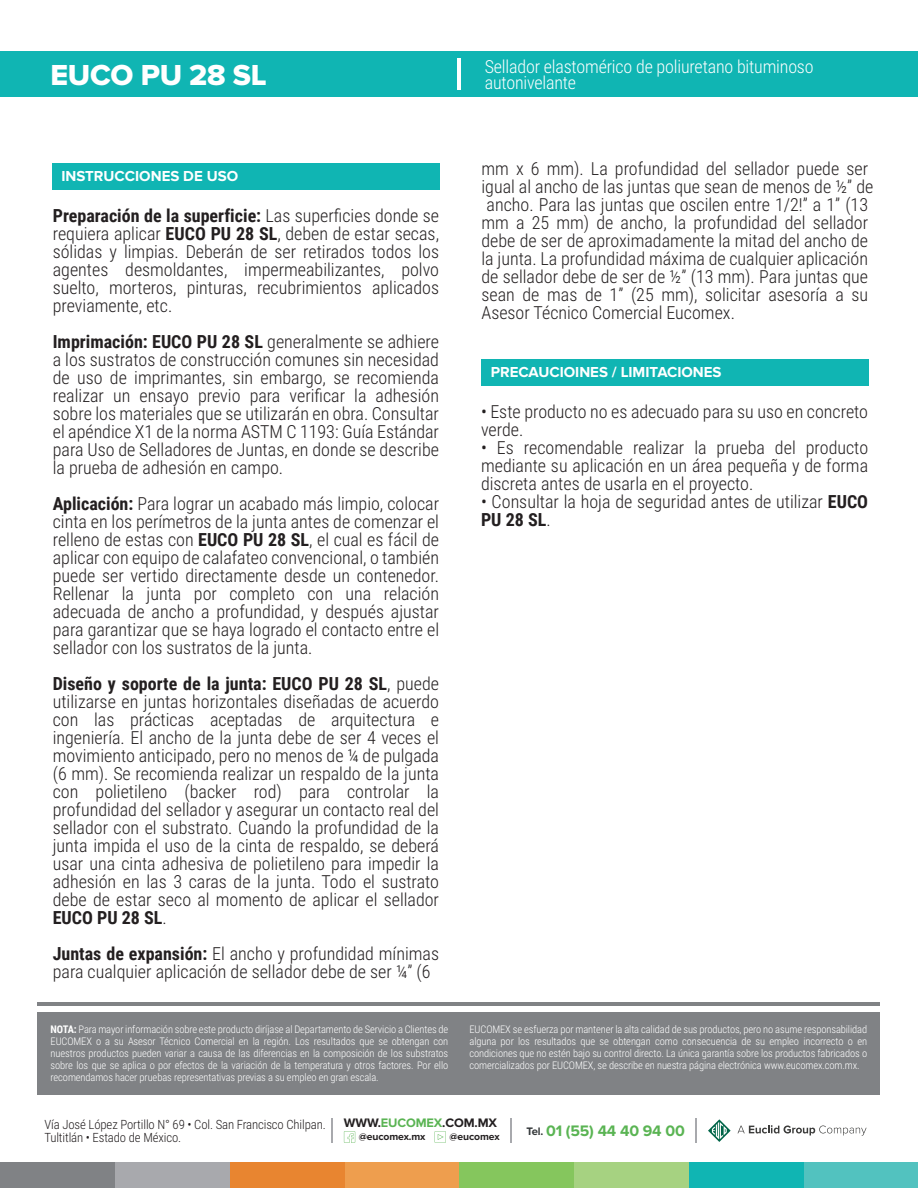
<style>
.page{position:relative;width:918px;height:1188px;background:#fff}
.page>*{position:absolute;margin:0;border:0;box-sizing:border-box;transform-origin:0 0}
.t1{font:30px "Proxima Nova Extrabld";letter-spacing:-.01em;color:#fff}
.t2{font:300 18px/18px "Roboto Condensed";color:#231f20;text-align:justify}
.t3{font:300 18px/16.5px "Roboto Condensed";letter-spacing:-.01em;color:#fff}
.t4{font:700 15.75px "Proxima Nova";letter-spacing:-.01em;color:#5ab453}
.t5{font:700 15px "Proxima Nova";color:#fff}
.t6{font:300 12.75px/12.8px "Roboto Condensed";letter-spacing:-.01em;color:#231f20}
.t7{font:700 12.75px "Proxima Nova";letter-spacing:-.01em;color:#231f20}
.t8{font:300 10.5px/12px "Roboto Condensed";letter-spacing:-.01em;color:#fff;text-align:justify}
.t9{font:700 10.35px "Proxima Nova";letter-spacing:-.01em;color:#231f20}
.s1{font-weight:700}
.s2{color:#5ab453}
.s3{font-size:11.25px;color:#333739}
</style>
<div class="page">
<div style="left:52px;top:163px;width:388px;height:27px;background:#10b5b3"></div>
<div style="left:482px;top:359px;width:387px;height:27px;background:#10b5b3"></div>
<div style="left:804px;top:1162px;width:114px;height:26px;background:#52c2bf"></div>
<div style="left:689px;top:1162px;width:115px;height:26px;background:#10b5b3"></div>
<div style="left:574px;top:1162px;width:115px;height:26px;background:#a6d281"></div>
<div style="left:459px;top:1162px;width:115px;height:26px;background:#85c65d"></div>
<div style="left:345px;top:1162px;width:114px;height:26px;background:#ee9e4e"></div>
<div style="left:230px;top:1162px;width:115px;height:26px;background:#e88530"></div>
<div style="left:115px;top:1162px;width:115px;height:26px;background:#a8a9ad"></div>
<div style="left:0;top:1162px;width:115px;height:26px;background:#808285"></div>
<svg style="left:708px;top:1119px;width:23px;height:23px"></svg>
<svg style="left:738px;top:1125px;width:129px;height:11px"></svg>
<svg style="left:435px;top:1131px;width:11px;height:12px"></svg>
<svg style="left:344px;top:1131px;width:11px;height:12px"></svg>
<svg style="left:696px;top:1118px;width:1px;height:25px"></svg>
<svg style="left:511px;top:1118px;width:1px;height:25px"></svg>
<hr style="left:331px;top:1118px;width:2px;height:25px;background:#a8a9ad">
<div style="left:38px;top:1012px;width:842px;height:83px;background:#808285"></div>
<hr style="left:38px;top:1003px;width:842px;height:3px;background:#808285">
<div style="left:0;top:51px;width:918px;height:45px;background:#10b5b3"></div>
<hr style="left:457px;top:58px;width:4px;height:31px;background:#fff">
<h1 class="t1" style="left:51px;top:58px;width:217px">EUCO PU 28 SL</h1>
<p class="t3" style="left:485px;top:57px;width:330px">Sellador elastomérico de poliuretano bituminoso autonivelante</p>
<p class="t5" style="left:61px;top:167px;width:178px">INSTRUCCIONES DE USO</p>
<p class="t2" style="left:53px;top:205px;width:388px"><span class="s1">Preparación de la superficie:</span> Las superficies donde se requiera aplicar <span class="s1">EUCO PU 28 SL</span>, deben de estar secas, sólidas y limpias. Deberán de ser retirados todos los agentes desmoldantes, impermeabilizantes, polvo suelto, morteros, pinturas, recubrimientos aplicados previamente, etc.</p>
<p class="t2" style="left:53px;top:331px;width:388px"><span class="s1">Imprimación: EUCO PU 28 SL</span> generalmente se adhiere a los sustratos de construcción comunes sin necesidad de uso de imprimantes, sin embargo, se recomienda realizar un ensayo previo para verificar la adhesión sobre los materiales que se utilizarán en obra. Consultar el apéndice X1 de la norma ASTM C 1193: Guía Estándar para Uso de Selladores de Juntas, en donde se describe la prueba de adhesión en campo.</p>
<p class="t2" style="left:53px;top:493px;width:388px"><span class="s1">Aplicación:</span> Para lograr un acabado más limpio, colocar cinta en los perímetros de la junta antes de comenzar el relleno de estas con <span class="s1">EUCO PU 28 SL</span>, el cual es fácil de aplicar con equipo de calafateo convencional, o también puede ser vertido directamente desde un contenedor.<br>Rellenar la junta por completo con una relación adecuada de ancho a profundidad, y después ajustar para garantizar que se haya logrado el contacto entre el sellador con los sustratos de la junta.</p>
<p class="t2" style="left:53px;top:673px;width:388px"><span class="s1">Diseño y soporte de la junta: EUCO PU 28 SL</span>, puede utilizarse en juntas horizontales diseñadas de acuerdo con las prácticas aceptadas de arquitectura e ingeniería. El ancho de la junta debe de ser 4 veces el movimiento anticipado, pero no menos de ¼ de pulgada (6 mm). Se recomienda realizar un respaldo de la junta con polietileno (backer rod) para controlar la profundidad del sellador y asegurar un contacto real del sellador con el substrato. Cuando la profundidad de la junta impida el uso de la cinta de respaldo, se deberá usar una cinta adhesiva de polietileno para impedir la adhesión en las 3 caras de la junta. Todo el sustrato debe de estar seco al momento de aplicar el sellador <span class="s1">EUCO PU 28 SL</span>.</p>
<p class="t2" style="left:53px;top:943px;width:388px"><span class="s1">Juntas de expansión:</span> El ancho y profundidad mínimas para cualquier aplicación de sellador debe de ser ¼” (6</p>
<p class="t2" style="left:481px;top:159px;width:393px;text-align:left">mm x 6 mm). La profundidad del sellador puede ser igual al ancho de las juntas que sean de menos de ½” de ancho. Para las juntas que oscilen entre 1/2!” a 1” (13 mm a 25 mm) de ancho, la profundidad del sellador debe de ser de aproximadamente la mitad del ancho de la junta. La profundidad máxima de cualquier aplicación de sellador debe de ser de ½” (13 mm). Para juntas que sean de mas de 1” (25 mm), solicitar asesoría a su Asesor Técnico Comercial Eucomex.</p>
<p class="t5" style="left:491px;top:363px;width:232px">PRECAUCIOINES / LIMITACIONES</p>
<p class="t2" style="left:481px;top:402px;width:389px">• Este producto no es adecuado para su uso en concreto verde.</p>
<p class="t2" style="left:481px;top:438px;width:389px">• Es recomendable realizar la prueba del producto mediante su aplicación en un área pequeña y de forma discreta antes de usarla en el proyecto.</p>
<p class="t2" style="left:481px;top:492px;width:389px">• Consultar la hoja de seguridad antes de utilizar <span class="s1">EUCO<br>PU 28 SL</span>.</p>
<p class="t8" style="left:51px;top:1023px;width:399px"><span class="s1">NOTA:</span> Para mayor información sobre este producto diríjase al Departamento de Servicio a Clientes de EUCOMEX o a su Asesor Técnico Comercial en la región. Los resultados que se obtengan con nuestros productos pueden variar a causa de las diferencias en la composición de los substratos sobre los que se aplica o por efectos de la variación de la temperatura y otros factores. Por ello recomendamos hacer pruebas representativas previas a su empleo en gran escala.</p>
<p class="t8" style="left:470px;top:1023px;width:399px">EUCOMEX se esfuerza por mantener la alta calidad de sus productos, pero no asume responsabilidad alguna por los resultados que se obtengan como consecuencia de su empleo incorrecto o en condiciones que no estén bajo su control directo. La única garantía sobre los productos fabricados o comercializados por EUCOMEX, se describe en nuestra página electrónica www.eucomex.com.mx.</p>
<p class="t7" style="left:344px;top:1115px;width:155px">WWW.<span class="s2">EUCOMEX</span>.COM.MX</p>
<p class="t9" style="left:359px;top:1131px;width:68px">@eucomex.mx</p>
<p class="t9" style="left:449px;top:1131px;width:52px">@eucomex</p>
<p class="t6" style="left:44px;top:1118px;width:283px">Vía José López Portillo N° 69 • Col. San Francisco Chilpan.<br>Tultitlán • Estado de México.</p>
<p class="t4" style="left:526px;top:1122px;width:160px"><span class="s3">Tel.</span> 01 (55) 44 40 94 00</p>
</div>
